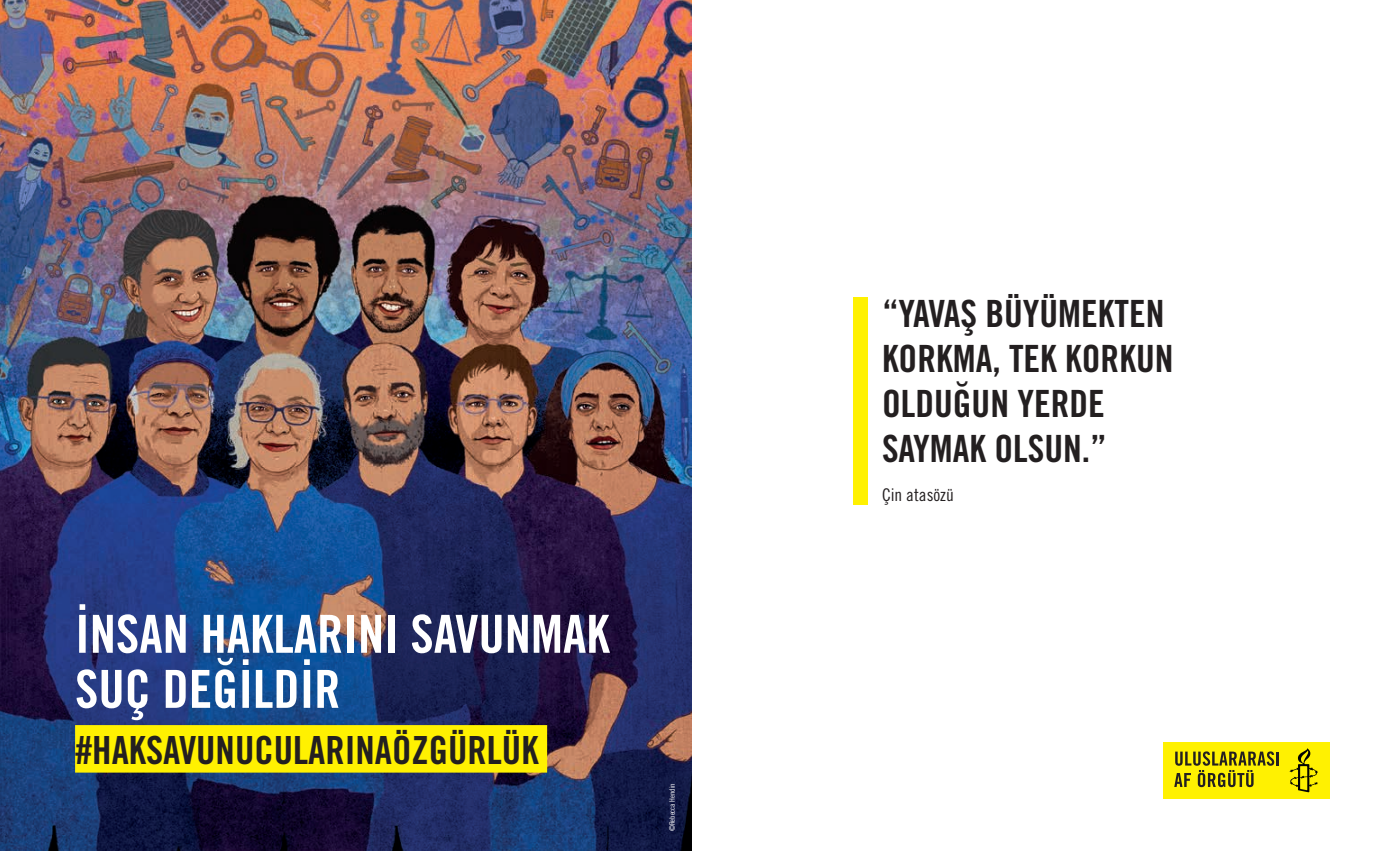
<style>
.page{position:relative;width:1382px;height:851px;background:#fff}
.page>*{position:absolute;margin:0;border:0;box-sizing:border-box;transform-origin:0 0}
.t1{font:52.5px/55px "Trade Gothic LT Std Bd Cn 20";color:#fff}
.t2{font:38.75px "Trade Gothic LT Std Bd Cn 20";color:#231f20}
.t3{font:37.5px/45px "Trade Gothic LT Std Bd Cn 20";color:#231f20}
.t4{font:17.5px "Trade Gothic LT Std Cn 18";color:#231f20}
.t5{font:7.5px "Trade Gothic LT Std Cn 18";color:#fff}
</style>
<div class="page">
<div style="left:853px;top:297px;width:14px;height:208px;background:#fff101"></div>
<img style="left:0;top:0;width:691px;height:850px">
<div style="left:1163px;top:742px;width:166px;height:56px;background:#fff101"></div>
<svg style="left:1174px;top:751px;width:105px;height:36px"></svg>
<svg style="left:1289px;top:748px;width:29px;height:44px"></svg>
<div style="left:75px;top:725px;width:472px;height:47px;background:#fff101"></div>
<h1 class="t1" style="left:75px;top:606px;width:536px">İNSAN HAKLARINI SAVUNMAK<br>SUÇ DEĞİLDİR</h1>
<p class="t2" style="left:75px;top:726px;width:465px">#HAKSAVUNUCULARINAÖZGÜRLÜK</p>
<p class="t5" style="left:668px;top:831px;width:50px;rotate:-90deg">©Rebecca Hendin</p>
<p class="t3" style="left:882px;top:290px;width:293px">“YAVAŞ BÜYÜMEKTEN<br>KORKMA, TEK KORKUN<br>OLDUĞUN YERDE<br>SAYMAK OLSUN.”</p>
<p class="t4" style="left:882px;top:484px;width:73px">Çin atasözü</p>
</div>
